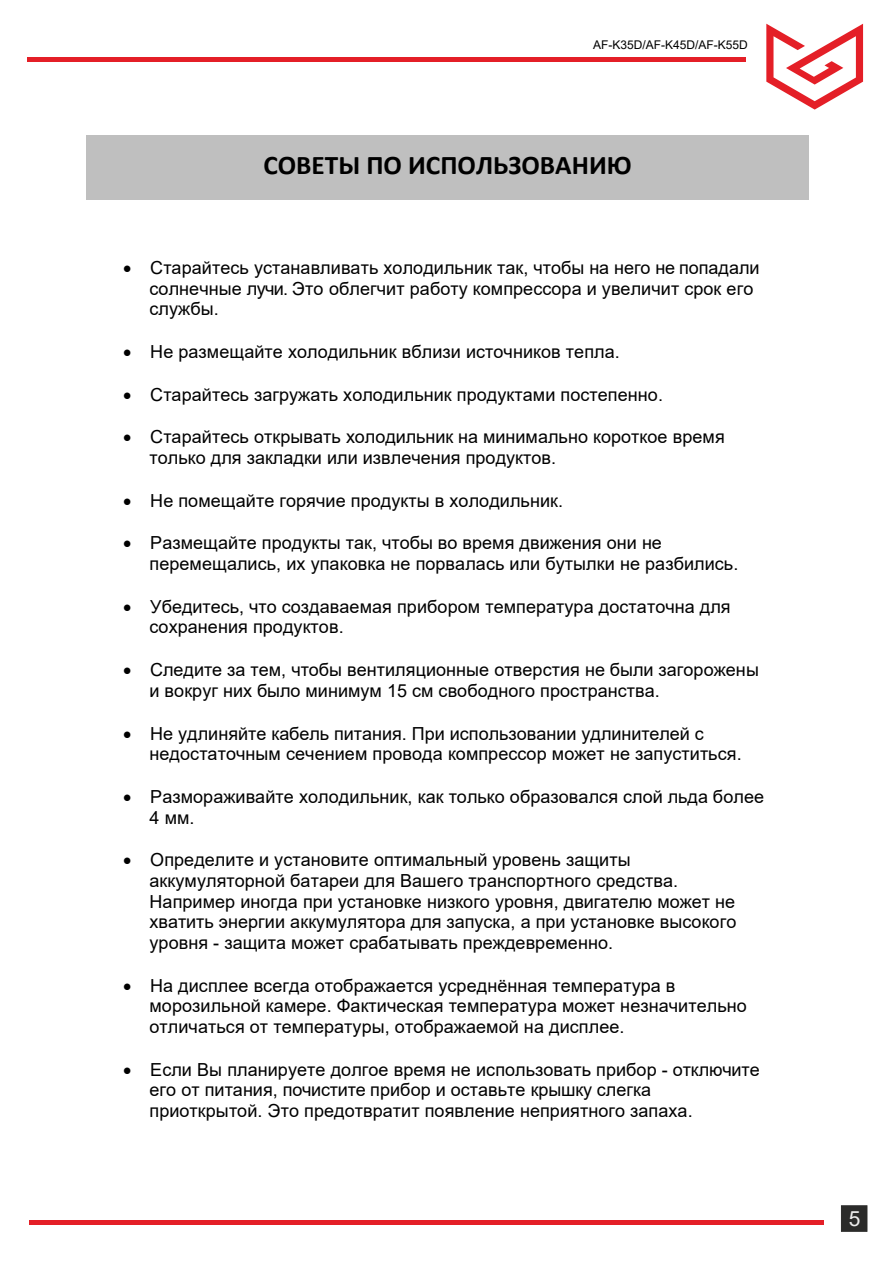
<style>
.page{position:relative;width:893px;height:1263px;background:#fff}
.page>*{position:absolute;margin:0;border:0;box-sizing:border-box;transform-origin:0 0}
.t1{font:700 27px "Calibri";color:#000}
.t2{font:21px "Arial";color:#ececec}
.t3{font:18px/20.7px "Arial";letter-spacing:.005em;color:#000}
.t4{font:12px "Arial";color:#000}
</style>
<div class="page">
<div style="left:86px;top:135px;width:723px;height:65px;background:#bfbfbf"></div>
<svg style="left:766px;top:24px;width:97px;height:86px"></svg>
<hr style="left:28px;top:57px;width:718px;height:4px;background:#e41f27">
<div style="left:841px;top:1205px;width:26px;height:26px;background:#2b2b2a;border:1px solid #2b2b2a"></div>
<hr style="left:29px;top:1220px;width:794px;height:4px;background:#e41f27">
<p class="t4" style="left:593px;top:37px;width:156px">AF-K35D/AF-K45D/AF-K55D</p>
<h1 class="t1" style="left:263px;top:154px;width:370px">СОВЕТЫ ПО ИСПОЛЬЗОВАНИЮ</h1>
<p class="t3" style="left:150px;top:257px;width:611px;text-indent:-26px">• Старайтесь устанавливать холодильник так, чтобы на него не попадали солнечные лучи. Это облегчит работу компрессора и увеличит срок его службы.</p>
<p class="t3" style="left:123px;top:341px;width:498px">• Не размещайте холодильник вблизи источников тепла.</p>
<p class="t3" style="left:123px;top:384px;width:541px">• Старайтесь загружать холодильник продуктами постепенно.</p>
<p class="t3" style="left:150px;top:426px;width:577px;text-indent:-26px">• Старайтесь открывать холодильник на минимально короткое время только для закладки или извлечения продуктов.</p>
<p class="t3" style="left:123px;top:490px;width:441px">• Не помещайте горячие продукты в холодильник.</p>
<p class="t3" style="left:150px;top:532px;width:590px;text-indent:-26px">• Размещайте продукты так, чтобы во время движения они не перемещались, их упаковка не порвалась или бутылки не разбились.</p>
<p class="t3" style="left:150px;top:596px;width:583px;text-indent:-26px">• Убедитесь, что создаваемая прибором температура достаточна для сохранения продуктов.</p>
<p class="t3" style="left:150px;top:659px;width:611px;text-indent:-26px">• Следите за тем, чтобы вентиляционные отверстия не были загорожены и вокруг них было минимум 15 см свободного пространства.</p>
<p class="t3" style="left:150px;top:723px;width:594px;text-indent:-26px">• Не удлиняйте кабель питания. При использовании удлинителей с недостаточным сечением провода компрессор может не запуститься.</p>
<p class="t3" style="left:150px;top:786px;width:616px;text-indent:-26px">• Размораживайте холодильник, как только образовался слой льда более<br>4 мм.</p>
<p class="t3" style="left:150px;top:849px;width:588px;text-indent:-26px">• Определите и установите оптимальный уровень защиты аккумуляторной батареи для Вашего транспортного средства.<br>Например иногда при установке низкого уровня, двигателю может не хватить энергии аккумулятора для запуска, а при установке высокого уровня - защита может срабатывать преждевременно.</p>
<p class="t3" style="left:150px;top:975px;width:599px;text-indent:-26px">• На дисплее всегда отображается усреднённая температура в морозильной камере. Фактическая температура может незначительно отличаться от температуры, отображаемой на дисплее.</p>
<p class="t3" style="left:150px;top:1059px;width:612px;text-indent:-26px">• Если Вы планируете долгое время не использовать прибор - отключите его от питания, почистите прибор и оставьте крышку слегка приоткрытой. Это предотвратит появление неприятного запаха.</p>
<p class="t2" style="left:849px;top:1204px;width:13px">5</p>
</div>
